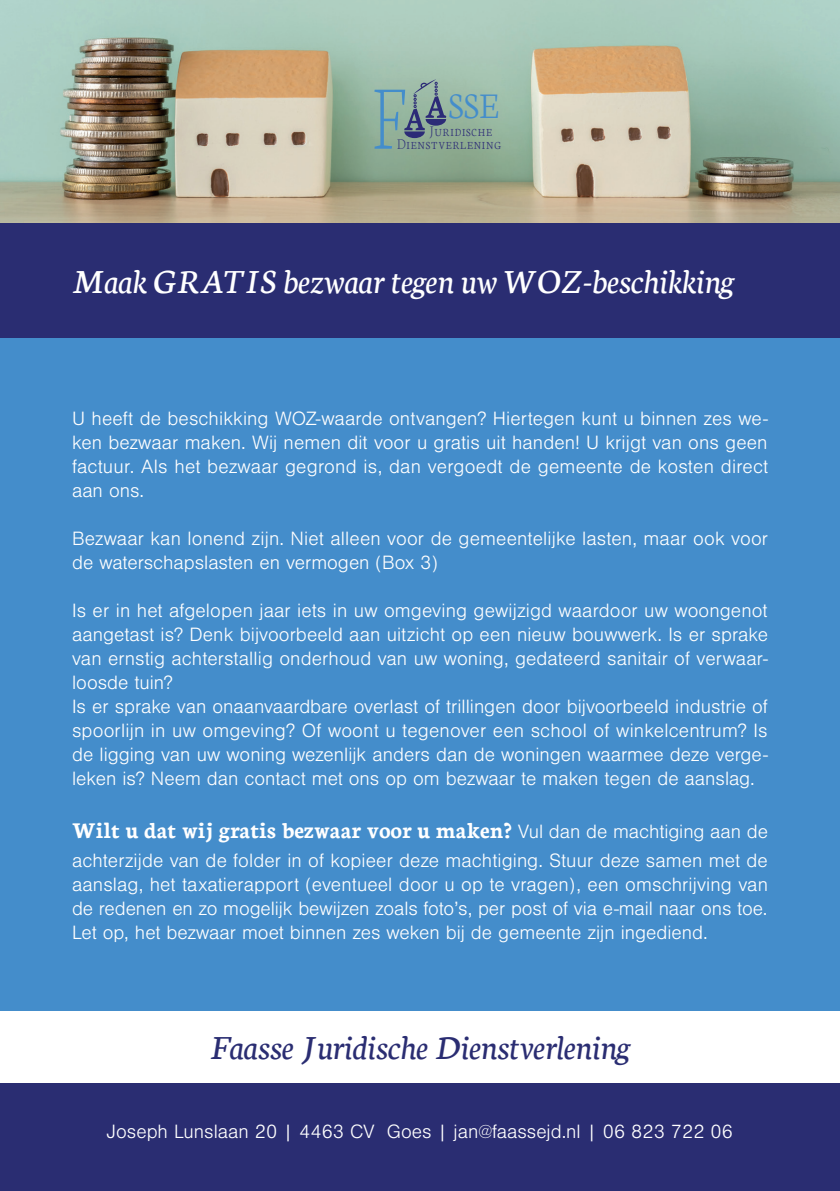
<style>
.page{position:relative;width:840px;height:1191px;background:#fff}
.page>*{position:absolute;margin:0;border:0;box-sizing:border-box;transform-origin:0 0}
.t1{font:52.6px "Neuton SC Extralight";color:#448dcb;scale:.9 1}
.t2{font:italic 36px "Neuton";color:#fff}
.t3{font:italic 36px "Neuton";color:#2a2d72}
.t4{font:700 24px "Neuton";letter-spacing:-.005em;color:#fff}
.t5{font:300 20px/24px "Nimbus San";color:#fff;text-align:justify}
.t6{font:15.8px/12.2px "Neuton SC Extralight";letter-spacing:.05em;color:#2c2b77;scale:.9 1}
.s1{font-size:97.2px}
.s2{font-family:"Nimbus San";font-weight:300;font-size:20px}
</style>
<div class="page">
<div style="left:0;top:338px;width:839px;height:673px;background:#448dcb"></div>
<div style="left:0;top:1080px;width:839px;height:111px;background:#2a2d72"></div>
<img style="left:0;top:0;width:839px;height:223px">
<div style="left:0;top:223px;width:839px;height:115px;background:#2a2d72"></div>
<svg style="left:404px;top:80px;width:42px;height:58px;background:#7b9196"></svg>
<div style="left:0;top:1011px;width:839px;height:71px;background:#fff"></div>
<h1 class="t1" style="left:372px;top:74px;width:142px"><span class="s1">F</span> sse</h1>
<p class="t6" style="left:397px;top:125px;width:117px;text-indent:32px">Juridische<br>Dienstverlening</p>
<h2 class="t2" style="left:72px;top:262px;width:663px">Maak GRATIS bezwaar tegen uw WOZ-beschikking</h2>
<p class="t5" style="left:72px;top:407px;width:697px">U heeft de beschikking WOZ-waarde ontvangen? Hiertegen kunt u binnen zes we&shy;ken bezwaar maken. Wij nemen dit voor u gratis uit handen! U krijgt van ons geen factuur. Als het bezwaar gegrond is, dan vergoedt de gemeente de kosten direct aan ons.</p>
<p class="t5" style="left:72px;top:527px;width:697px">Bezwaar kan lonend zijn. Niet alleen voor de gemeentelijke lasten, maar ook voor de waterschapslasten en vermogen (Box 3)</p>
<p class="t5" style="left:72px;top:599px;width:697px;text-align:left">Is er in het afgelopen jaar iets in uw omgeving gewijzigd waardoor uw woongenot aangetast is? Denk bijvoorbeeld aan uitzicht op een nieuw bouwwerk. Is er sprake van ernstig achterstallig onderhoud van uw woning, gedateerd sanitair of verwaar&shy;loosde tuin?<br>Is er sprake van onaanvaardbare overlast of trillingen door bijvoorbeeld industrie of spoorlijn in uw omgeving? Of woont u tegenover een school of winkelcentrum? Is de ligging van uw woning wezenlijk anders dan de woningen waarmee deze verge&shy;leken is? Neem dan contact met ons op om bezwaar te maken tegen de aanslag.</p>
<p class="t4" style="left:72px;top:817px;width:697px">Wilt u dat wij gratis bezwaar voor u maken? <span class="s2">Vul dan de machtiging aan de</span></p>
<p class="t5" style="left:72px;top:849px;width:697px">achterzijde van de folder in of kopieer deze machtiging. Stuur deze samen met de aanslag, het taxatierapport (eventueel door u op te vragen), een omschrijving van de redenen en zo mogelijk bewijzen zoals foto’s, per post of via e-mail naar ons toe.<br>Let op, het bezwaar moet binnen zes weken bij de gemeente zijn ingediend.</p>
<h2 class="t3" style="left:210px;top:1028px;width:421px">Faasse Juridische Dienstverlening</h2>
<p class="t5" style="left:107px;top:1120px;width:627px">Joseph Lunslaan 20 | 4463 CV Goes | jan@faassejd.nl | 06 823 722 06</p>
</div>
